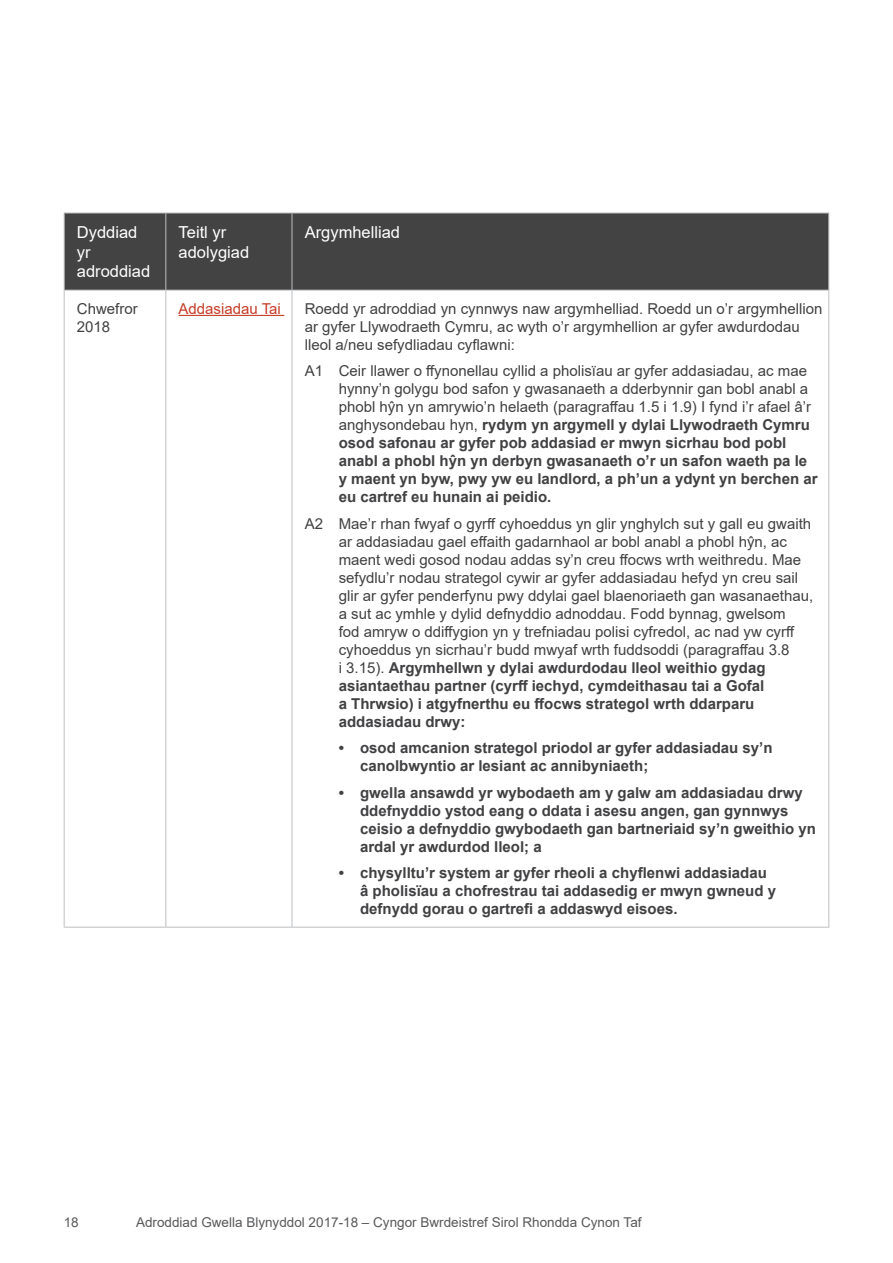
<style>
.page{position:relative;width:893px;height:1263px;background:#fff}
.page>*{position:absolute;margin:0;border:0;box-sizing:border-box;transform-origin:0 0}
.Table_header_text{font:16.5px/19.8px "Arial";color:#fff}
.Table_text{font:15px/18px "Arial";color:#414042}
.Table_text-2{font:700 15px/18px "Arial";color:#414042}
.Table_bullet_text{font:700 15px/18px "Arial";color:#414042}
.Table_text-3{font:15px "Arial";color:#c53c26}
.t1{font:13.5px "Arial";color:#58595b}
.s1{font-weight:400}
.s2{font-weight:700}
</style>
<div class="page">
<div style="left:65px;top:214px;width:763px;height:76px;background:#434343"></div>
<svg style="left:65px;top:291px;width:763px;height:636px"></svg>
<hr style="left:64px;top:213px;width:102px;height:1px;background:#bcbec0">
<hr style="left:64px;top:213px;width:1px;height:77px;background:#bcbec0">
<hr style="left:166px;top:213px;width:126px;height:1px;background:#bcbec0">
<hr style="left:165px;top:213px;width:1px;height:77px;background:#bcbec0">
<hr style="left:292px;top:213px;width:537px;height:1px;background:#bcbec0">
<hr style="left:292px;top:213px;width:1px;height:77px;background:#bcbec0">
<hr style="left:828px;top:213px;width:1px;height:77px;background:#bcbec0">
<hr style="left:64px;top:290px;width:102px;height:1px;background:#bcbec0">
<hr style="left:64px;top:290px;width:1px;height:637px;background:#bcbec0">
<hr style="left:166px;top:290px;width:126px;height:1px;background:#bcbec0">
<hr style="left:165px;top:290px;width:1px;height:637px;background:#bcbec0">
<hr style="left:292px;top:290px;width:537px;height:1px;background:#bcbec0">
<hr style="left:292px;top:290px;width:1px;height:637px;background:#bcbec0">
<hr style="left:828px;top:290px;width:1px;height:637px;background:#bcbec0">
<hr style="left:64px;top:927px;width:102px;height:1px;background:#bcbec0">
<hr style="left:166px;top:927px;width:126px;height:1px;background:#bcbec0">
<hr style="left:292px;top:927px;width:537px;height:1px;background:#bcbec0">
<hr style="left:179px;top:315px;width:105px;height:1px;background:#c53c26">
<p class="Table_header_text" style="left:77px;top:222px;width:75px">Dyddiad yr adroddiad</p>
<p class="Table_header_text" style="left:179px;top:222px;width:72px">Teitl yr adolygiad</p>
<p class="Table_header_text" style="left:305px;top:222px;width:97px">Argymhelliad</p>
<p class="Table_text" style="left:77px;top:299px;width:62px">Chwefror<br>2018</p>
<p class="Table_text-3" style="left:179px;top:298px;width:104px">Addasiadau Tai</p>
<p class="Table_text" style="left:305px;top:299px;width:519px">Roedd yr adroddiad yn cynnwys naw argymhelliad. Roedd un o’r argymhellion ar gyfer Llywodraeth Cymru, ac wyth o’r argymhellion ar gyfer awdurdodau lleol a/neu sefydliadau cyflawni:</p>
<p class="Table_text-2" style="left:339px;top:362px;width:480px;text-indent:-34px"><span class="s1">A1 Ceir llawer o ffynonellau cyllid a pholisïau ar gyfer addasiadau, ac mae hynny’n golygu bod safon y gwasanaeth a dderbynnir gan bobl anabl a phobl hŷn yn amrywio’n helaeth (paragraffau 1.5 i 1.9) I fynd i’r afael â’r anghysondebau hyn,</span> rydym yn argymell y dylai Llywodraeth Cymru osod safonau ar gyfer pob addasiad er mwyn sicrhau bod pobl anabl a phobl hŷn yn derbyn gwasanaeth o’r un safon waeth pa le y maent yn byw, pwy yw eu landlord, a ph’un a ydynt yn berchen ar eu cartref eu hunain ai peidio.</p>
<p class="Table_text" style="left:339px;top:514px;width:476px;text-indent:-34px">A2 Mae’r rhan fwyaf o gyrff cyhoeddus yn glir ynghylch sut y gall eu gwaith ar addasiadau gael effaith gadarnhaol ar bobl anabl a phobl hŷn, ac maent wedi gosod nodau addas sy’n creu ffocws wrth weithredu. Mae sefydlu’r nodau strategol cywir ar gyfer addasiadau hefyd yn creu sail glir ar gyfer penderfynu pwy ddylai gael blaenoriaeth gan wasanaethau, a sut ac ymhle y dylid defnyddio adnoddau. Fodd bynnag, gwelsom<br>fod amryw o ddiffygion yn y trefniadau polisi cyfredol, ac nad yw cyrff cyhoeddus yn sicrhau’r budd mwyaf wrth fuddsoddi (paragraffau 3.8<br>i 3.15). <span class="s2">Argymhellwn y dylai awdurdodau lleol weithio gydag asiantaethau partner (cyrff iechyd, cymdeithasau tai a Gofal<br>a Thrwsio) i atgyfnerthu eu ffocws strategol wrth ddarparu addasiadau drwy:</span></p>
<p class="Table_bullet_text" style="left:360px;top:739px;width:414px;text-indent:-21px">• osod amcanion strategol priodol ar gyfer addasiadau sy’n canolbwyntio ar lesiant ac annibyniaeth;</p>
<p class="Table_bullet_text" style="left:360px;top:784px;width:457px;text-indent:-21px">• gwella ansawdd yr wybodaeth am y galw am addasiadau drwy ddefnyddio ystod eang o ddata i asesu angen, gan gynnwys ceisio a defnyddio gwybodaeth gan bartneriaid sy’n gweithio yn ardal yr awdurdod lleol; a</p>
<p class="Table_bullet_text" style="left:360px;top:864px;width:417px;text-indent:-21px">• chysylltu’r system ar gyfer rheoli a chyflenwi addasiadau â pholisïau a chofrestrau tai addasedig er mwyn gwneud y defnydd gorau o gartrefi a addaswyd eisoes.</p>
<p class="t1" style="left:64px;top:1213px;width:17px">18</p>
<p class="t1" style="left:136px;top:1213px;width:507px">Adroddiad Gwella Blynyddol 2017-18 – Cyngor Bwrdeistref Sirol Rhondda Cynon Taf</p>
</div>
